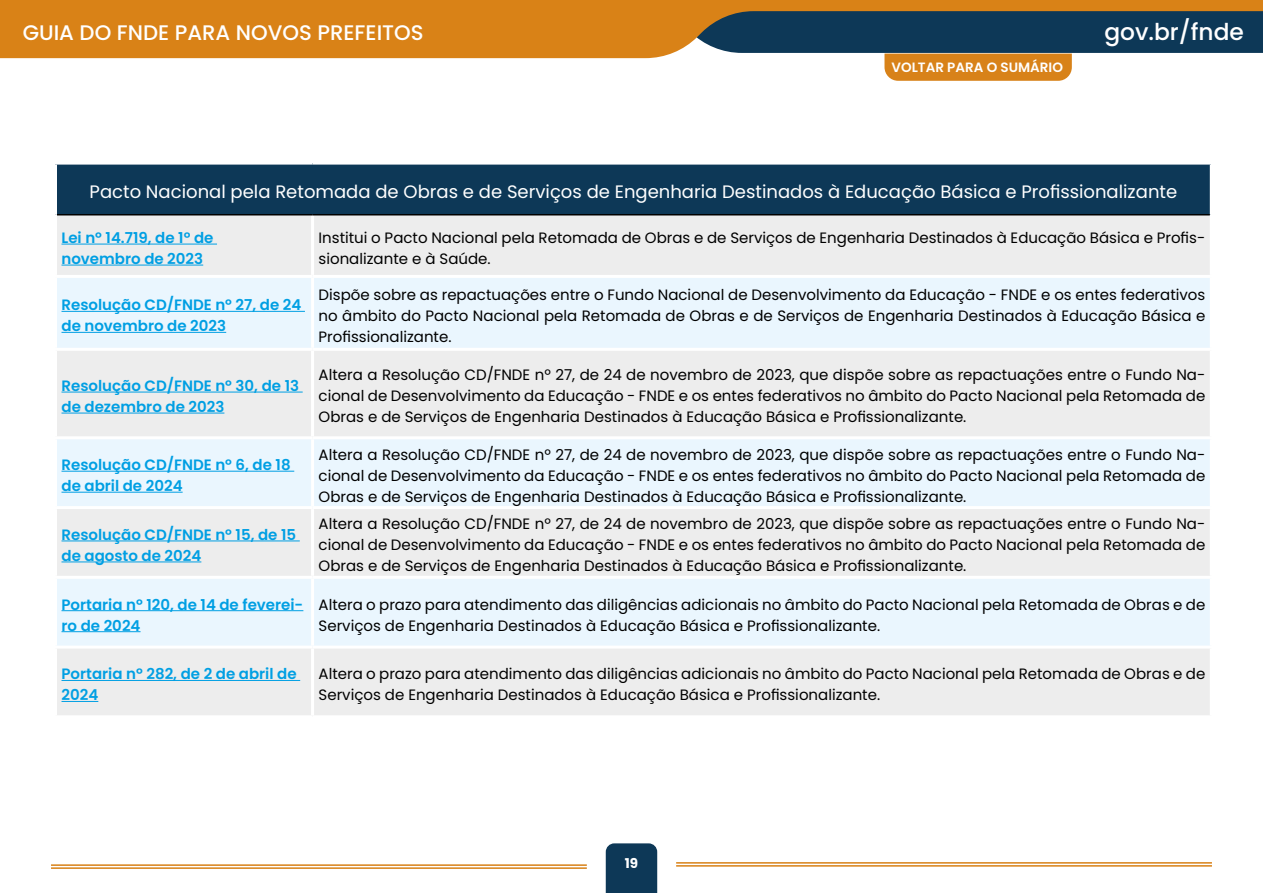
<style>
.page{position:relative;width:1263px;height:893px;background:#fff}
.page>*{position:absolute;margin:0;border:0;box-sizing:border-box;transform-origin:0 0}
.t1{font:500 23.25px "Poppins";color:#fff}
.t2{font:500 21.15px "Poppins";color:#fff}
.t3{font:18px "Poppins";color:#fff}
.t4{font:15px/21px "Poppins";color:#000;text-align:justify}
.t5{font:600 15px/21px "Poppins";color:#009fe3}
.t6{font:600 13.5px "Poppins";color:#fff}
.t7{font:700 13.5px "Poppins";color:#fff}
</style>
<div class="page">
<div style="left:884px;top:58px;width:188px;height:23px;background:#d88219"></div>
<svg style="left:0;top:0;width:1263px;height:58px;background:#9a6f33"></svg>
<div style="left:606px;top:843px;width:51px;height:50px;background:#0d3857"></div>
<hr style="left:51px;top:864px;width:536px;height:2px;background:#d88116">
<hr style="left:51px;top:867px;width:536px;height:2px;background:#d88116">
<hr style="left:676px;top:862px;width:536px;height:2px;background:#d88116">
<hr style="left:676px;top:865px;width:536px;height:2px;background:#d88116">
<div style="left:56px;top:163px;width:1155px;height:52px;background:#0d3857"></div>
<div style="left:57px;top:215px;width:1153px;height:500px;background:#ededed"></div>
<svg style="left:57px;top:278px;width:1153px;height:368px;background:#ebf2f6"></svg>
<hr style="left:54px;top:162px;width:259px;height:3px;background:#fff">
<hr style="left:54px;top:165px;width:3px;height:50px;background:#fff">
<hr style="left:313px;top:162px;width:900px;height:3px;background:#fff">
<hr style="left:1210px;top:165px;width:3px;height:50px;background:#fff">
<hr style="left:311px;top:215px;width:3px;height:60px;background:#fff">
<hr style="left:54px;top:275px;width:259px;height:3px;background:#fff">
<hr style="left:313px;top:275px;width:900px;height:3px;background:#fff">
<hr style="left:311px;top:278px;width:3px;height:70px;background:#fff">
<hr style="left:54px;top:348px;width:259px;height:3px;background:#fff">
<hr style="left:313px;top:348px;width:900px;height:3px;background:#fff">
<hr style="left:311px;top:351px;width:3px;height:85px;background:#fff">
<hr style="left:54px;top:436px;width:259px;height:3px;background:#fff">
<hr style="left:313px;top:436px;width:900px;height:3px;background:#fff">
<hr style="left:311px;top:439px;width:3px;height:67px;background:#fff">
<hr style="left:54px;top:506px;width:259px;height:3px;background:#fff">
<hr style="left:313px;top:506px;width:900px;height:3px;background:#fff">
<hr style="left:311px;top:509px;width:3px;height:67px;background:#fff">
<hr style="left:54px;top:576px;width:259px;height:3px;background:#fff">
<hr style="left:313px;top:576px;width:900px;height:3px;background:#fff">
<hr style="left:311px;top:579px;width:3px;height:67px;background:#fff">
<hr style="left:54px;top:646px;width:259px;height:3px;background:#fff">
<hr style="left:313px;top:646px;width:900px;height:3px;background:#fff">
<hr style="left:311px;top:649px;width:3px;height:66px;background:#fff">
<hr style="left:57px;top:214px;width:256px;height:1px;background:#000">
<hr style="left:313px;top:214px;width:897px;height:1px;background:#000">
<hr style="left:62px;top:244px;width:155px;height:1px;background:#009fe3">
<hr style="left:62px;top:265px;width:141px;height:1px;background:#009fe3">
<hr style="left:62px;top:311px;width:243px;height:1px;background:#009fe3">
<hr style="left:62px;top:332px;width:164px;height:1px;background:#009fe3">
<hr style="left:62px;top:392px;width:241px;height:1px;background:#009fe3">
<hr style="left:62px;top:413px;width:162px;height:1px;background:#009fe3">
<hr style="left:62px;top:471px;width:232px;height:1px;background:#009fe3">
<hr style="left:62px;top:492px;width:121px;height:1px;background:#009fe3">
<hr style="left:62px;top:541px;width:238px;height:1px;background:#009fe3">
<hr style="left:62px;top:562px;width:139px;height:1px;background:#009fe3">
<hr style="left:62px;top:610px;width:241px;height:1px;background:#009fe3">
<hr style="left:62px;top:631px;width:79px;height:1px;background:#009fe3">
<hr style="left:62px;top:680px;width:238px;height:1px;background:#009fe3">
<hr style="left:62px;top:701px;width:36px;height:1px;background:#009fe3">
<h2 class="t2" style="left:23px;top:20px;width:402px">GUIA DO FNDE PARA NOVOS PREFEITOS</h2>
<h1 class="t1" style="left:1104px;top:19px;width:141px">gov.br/fnde</h1>
<p class="t6" style="left:891px;top:59px;width:173px">VOLTAR PARA O SUMÁRIO</p>
<p class="t3" style="left:90px;top:182px;width:1089px">Pacto Nacional pela Retomada de Obras e de Serviços de Engenharia Destinados à Educação Básica e Profissionalizante</p>
<p class="t5" style="left:62px;top:227px;width:153px">Lei nº 14.719, de 1º de novembro de 2023</p>
<p class="t4" style="left:319px;top:227px;width:888px">Institui o Pacto Nacional pela Retomada de Obras e de Serviços de Engenharia Destinados à Educação Básica e Profis&shy;sionalizante e à Saúde.</p>
<p class="t5" style="left:62px;top:295px;width:241px">Resolução CD/FNDE nº 27, de 24 de novembro de 2023</p>
<p class="t4" style="left:319px;top:284px;width:888px">Dispõe sobre as repactuações entre o Fundo Nacional de Desenvolvimento da Educação - FNDE e os entes federativos no âmbito do Pacto Nacional pela Retomada de Obras e de Serviços de Engenharia Destinados à Educação Básica e Profissionalizante.</p>
<p class="t5" style="left:62px;top:375px;width:239px">Resolução CD/FNDE nº 30, de 13 de dezembro de 2023</p>
<p class="t4" style="left:319px;top:365px;width:888px">Altera a Resolução CD/FNDE nº 27, de 24 de novembro de 2023, que dispõe sobre as repactuações entre o Fundo Na&shy;cional de Desenvolvimento da Educação - FNDE e os entes federativos no âmbito do Pacto Nacional pela Retomada de Obras e de Serviços de Engenharia Destinados à Educação Básica e Profissionalizante.</p>
<p class="t5" style="left:62px;top:454px;width:231px">Resolução CD/FNDE nº 6, de 18 de abril de 2024</p>
<p class="t4" style="left:319px;top:444px;width:888px">Altera a Resolução CD/FNDE nº 27, de 24 de novembro de 2023, que dispõe sobre as repactuações entre o Fundo Na&shy;cional de Desenvolvimento da Educação - FNDE e os entes federativos no âmbito do Pacto Nacional pela Retomada de Obras e de Serviços de Engenharia Destinados à Educação Básica e Profissionalizante.</p>
<p class="t5" style="left:62px;top:524px;width:236px">Resolução CD/FNDE nº 15, de 15 de agosto de 2024</p>
<p class="t4" style="left:319px;top:514px;width:888px">Altera a Resolução CD/FNDE nº 27, de 24 de novembro de 2023, que dispõe sobre as repactuações entre o Fundo Na&shy;cional de Desenvolvimento da Educação - FNDE e os entes federativos no âmbito do Pacto Nacional pela Retomada de Obras e de Serviços de Engenharia Destinados à Educação Básica e Profissionalizante.</p>
<p class="t5" style="left:62px;top:594px;width:243px">Portaria nº 120, de 14 de feverei&shy;ro de 2024</p>
<p class="t4" style="left:319px;top:594px;width:888px">Altera o prazo para atendimento das diligências adicionais no âmbito do Pacto Nacional pela Retomada de Obras e de<br>Serviços de Engenharia Destinados à Educação Básica e Profissionalizante.</p>
<p class="t5" style="left:62px;top:664px;width:237px">Portaria nº 282, de 2 de abril de<br>2024</p>
<p class="t4" style="left:319px;top:664px;width:888px">Altera o prazo para atendimento das diligências adicionais no âmbito do Pacto Nacional pela Retomada de Obras e de<br>Serviços de Engenharia Destinados à Educação Básica e Profissionalizante.</p>
<p class="t7" style="left:625px;top:855px;width:15px">19</p>
</div>
